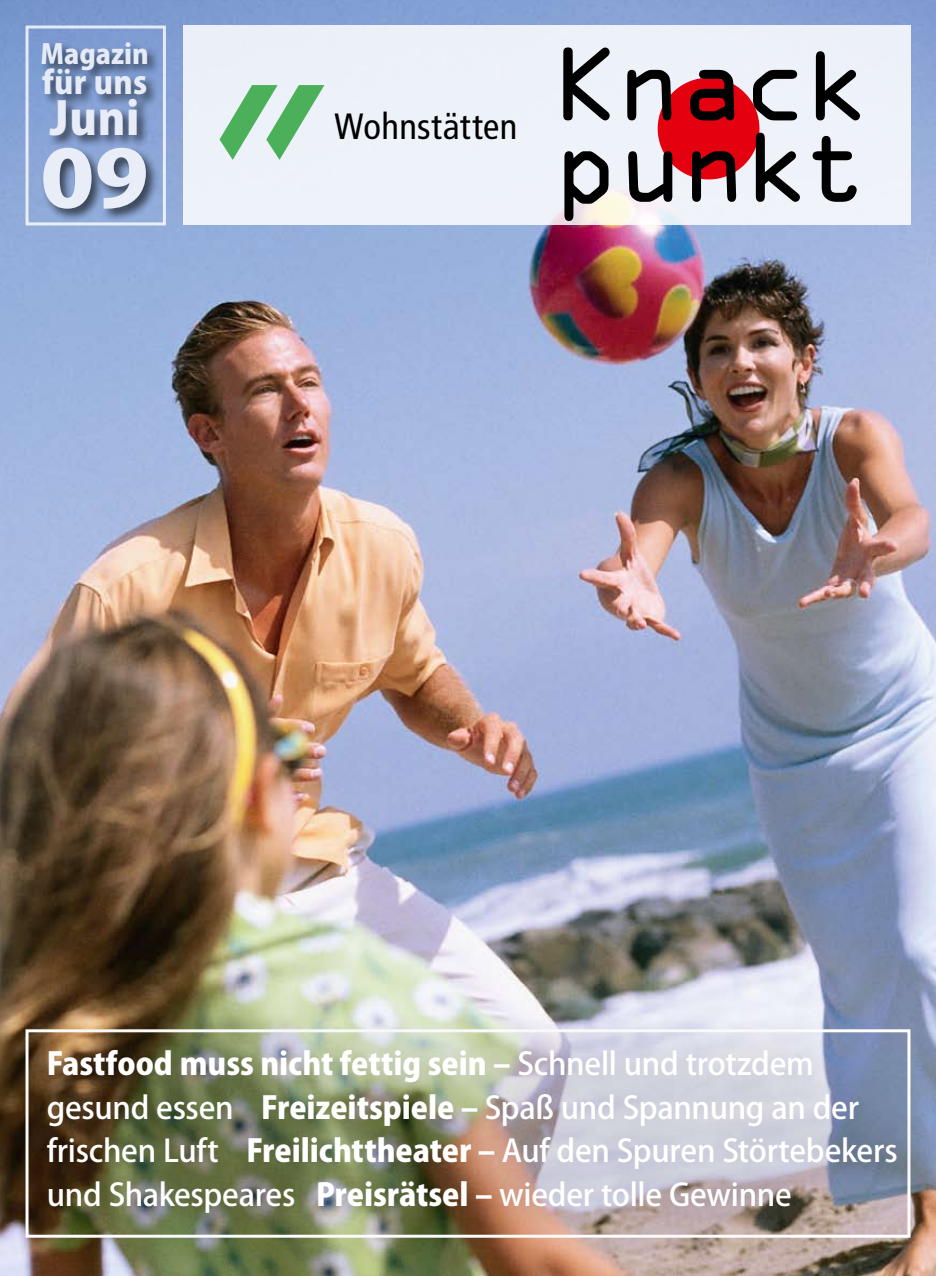
<style>
.page{position:relative;width:936px;height:1276px;background:#fff}
.page>*{position:absolute;margin:0;border:0;box-sizing:border-box;transform-origin:0 0}
.t1{font:93.75px/81.4px "OCRA Std";letter-spacing:-.05em;color:#000}
.t2{font:800 78px "Koz Go Std";color:#fff;scale:1.2 1}
.t3{font:800 45px "Koz Go Std";color:#fff}
.t4{font:condensed 36.45px "Frutiger";letter-spacing:.01em;color:#000}
.t5{font:800 31.5px "Koz Go Std";letter-spacing:.01em;color:#fff}
.t6{font:500 30.75px/43.5px "Koz Go Pro";letter-spacing:-.01em;color:#fff}
.t7{font:800 27px "Koz Go Std";color:#fff}
.s1{font-weight:800}
</style>
<div class="page">
<img style="left:0;top:0;width:935px;height:1276px">
<div style="left:26px;top:26px;width:140px;height:199px;border:3px solid #fff"></div>
<div style="left:40px;top:40px;width:121px;height:182px;background:#000;opacity:.75"></div>
<div style="left:0;top:1000px;width:934px;height:250px;background:#02010a;opacity:.2"></div>
<div style="left:183px;top:26px;width:727px;height:199px;background:#eef2f9"></div>
<div style="left:657px;top:78px;width:102px;height:101px;background:#e3000f;border-radius:50%"></div>
<svg style="left:219px;top:85px;width:105px;height:75px"></svg>
<p class="t7" style="left:40px;top:37px;width:110px">Magazin</p>
<p class="t5" style="left:42px;top:62px;width:107px">für uns</p>
<h3 class="t3" style="left:50px;top:89px;width:91px">Juni</h3>
<h2 class="t2" style="left:40px;top:128px;width:92px">09</h2>
<p class="t4" style="left:334px;top:105px;width:184px">Wohnstätten</p>
<h1 class="t1" style="left:552px;top:53px;width:320px">Knack punkt</h1>
<p class="t6" style="left:47px;top:1044px;width:852px"><span class="s1">Fastfood muss nicht fettig sein –</span> Schnell und trotzdem gesund essen <span class="s1">Freizeitspiele –</span> Spaß und Spannung an der frischen Luft <span class="s1">Freilichttheater –</span> Auf den Spuren Störtebekers und Shakespeares <span class="s1">Preisrätsel –</span> wieder tolle Gewinne</p>
</div>
